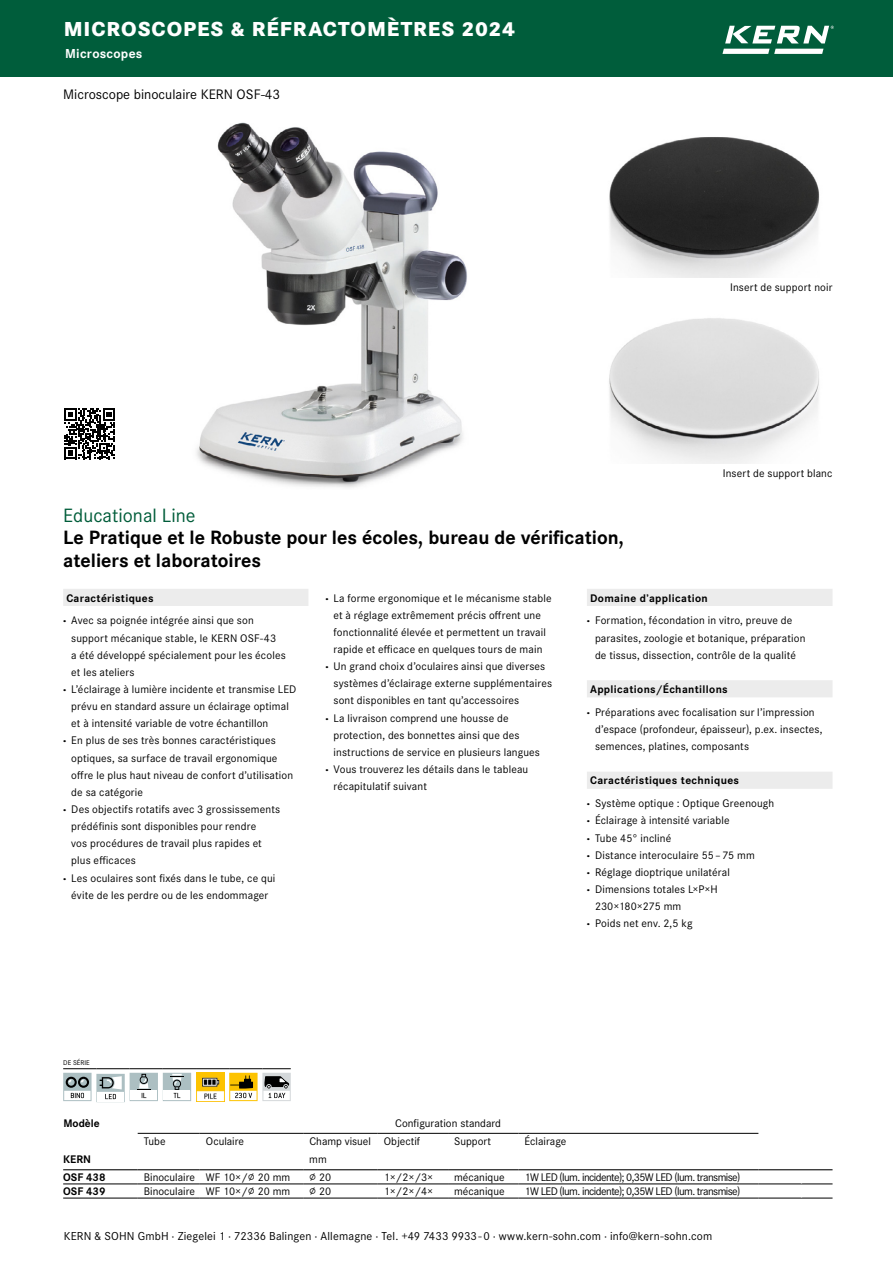
<style>
.page{position:relative;width:893px;height:1263px;background:#fff}
.page>*{position:absolute;margin:0;border:0;box-sizing:border-box;transform-origin:0 0}
.t1{font:800 21px "Corporate S Pro";letter-spacing:.045em;color:#fff}
.t2{font:700 19.95px/22.8px "Corporate S Pro";color:#000}
.t3{font:19.95px "Corporate S Pro";color:#005d3a}
.t4{font:14.25px "Corporate S Pro";color:#000}
.t5{font:700 13.5px "Corporate S Pro";letter-spacing:.015em;color:#fff}
.t6{font:12px "Corporate S Pro";letter-spacing:.015em;color:#000}
.t7{font:11.4px/22.8px "Corporate S Pro";letter-spacing:.01em;color:#000}
.t8{font:11.4px "Corporate S Pro";letter-spacing:-.05em;color:#000}
.t9{font:700 11.4px "Corporate S Pro";color:#000}
.t10{font:7.2px "Corporate S Pro";color:#000}
.s1{font-weight:700}
.s2{font-weight:800}
</style>
<div class="page">
<img style="left:609px;top:137px;width:211px;height:140px">
<img style="left:609px;top:318px;width:210px;height:145px">
<img style="left:196px;top:122px;width:271px;height:366px">
<hr style="left:138px;top:1133px;width:62px;height:1px;background:#000">
<hr style="left:200px;top:1133px;width:103px;height:1px;background:#000">
<hr style="left:303px;top:1133px;width:75px;height:1px;background:#000">
<hr style="left:378px;top:1133px;width:70px;height:1px;background:#000">
<hr style="left:448px;top:1133px;width:70px;height:1px;background:#000">
<hr style="left:518px;top:1133px;width:240px;height:1px;background:#000">
<hr style="left:138px;top:1198px;width:62px;height:1px;background:#000">
<hr style="left:200px;top:1198px;width:103px;height:1px;background:#000">
<hr style="left:303px;top:1198px;width:75px;height:1px;background:#000">
<hr style="left:378px;top:1198px;width:70px;height:1px;background:#000">
<hr style="left:448px;top:1198px;width:70px;height:1px;background:#000">
<hr style="left:518px;top:1198px;width:240px;height:1px;background:#000">
<hr style="left:758px;top:1198px;width:74px;height:1px;background:#000">
<hr style="left:63px;top:1169px;width:75px;height:1px;background:#000">
<hr style="left:758px;top:1169px;width:74px;height:1px;background:#000">
<hr style="left:138px;top:1169px;width:62px;height:1px;background:#000">
<hr style="left:200px;top:1169px;width:103px;height:1px;background:#000">
<hr style="left:303px;top:1169px;width:75px;height:1px;background:#000">
<hr style="left:378px;top:1169px;width:70px;height:1px;background:#000">
<hr style="left:448px;top:1169px;width:70px;height:1px;background:#000">
<hr style="left:518px;top:1169px;width:240px;height:1px;background:#000">
<hr style="left:63px;top:1184px;width:75px;height:1px;background:#000">
<hr style="left:758px;top:1184px;width:74px;height:1px;background:#000">
<hr style="left:138px;top:1184px;width:62px;height:1px;background:#000">
<hr style="left:200px;top:1184px;width:103px;height:1px;background:#000">
<hr style="left:303px;top:1184px;width:75px;height:1px;background:#000">
<hr style="left:378px;top:1184px;width:70px;height:1px;background:#000">
<hr style="left:448px;top:1184px;width:70px;height:1px;background:#000">
<hr style="left:518px;top:1184px;width:240px;height:1px;background:#000">
<hr style="left:63px;top:1198px;width:75px;height:1px;background:#000">
<svg style="left:63px;top:1068px;width:228px;height:34px"></svg>
<img style="left:196px;top:1073px;width:28px;height:28px">
<div style="left:63px;top:589px;width:245px;height:17px;background:#ececec"></div>
<div style="left:587px;top:589px;width:245px;height:17px;background:#ececec"></div>
<div style="left:587px;top:680px;width:245px;height:17px;background:#ececec"></div>
<div style="left:587px;top:772px;width:245px;height:17px;background:#ececec"></div>
<svg style="left:64px;top:409px;width:51px;height:50px"></svg>
<div style="left:0;top:0;width:893px;height:76px;background:#005d3b"></div>
<svg style="left:722px;top:49px;width:101px;height:5px"></svg>
<svg style="left:725px;top:26px;width:109px;height:17px"></svg>
<h1 class="t1" style="left:64px;top:12px;width:453px">MICROSCOPES &amp; RÉFRACTOMÈTRES 2024</h1>
<p class="t5" style="left:65px;top:43px;width:79px">Microscopes</p>
<p class="t4" style="left:63px;top:84px;width:218px">Microscope binoculaire KERN OSF-43</p>
<h2 class="t3" style="left:63px;top:500px;width:134px">Educational Line</h2>
<h2 class="t2" style="left:63px;top:525px;width:562px">Le Pratique et le Robuste pour les écoles, bureau de vérification, ateliers et laboratoires</h2>
<p class="t7" style="left:730px;top:275px;width:104px">Insert de support noir</p>
<p class="t7" style="left:723px;top:461px;width:111px">Insert de support blanc</p>
<p class="t7" style="left:63px;top:585px;width:192px"><span class="s1">Caractéristiques<br></span><span class="s2">·</span> Avec sa poignée intégrée ainsi que son</p>
<p class="t7" style="left:71px;top:625px;width:206px">support mécanique stable, le KERN OSF-43</p>
<p class="t7" style="left:71px;top:643px;width:216px">a été développé spécialement pour les écoles</p>
<p class="t7" style="left:71px;top:660px;width:65px">et les ateliers</p>
<p class="t7" style="left:63px;top:677px;width:235px"><span class="s2">·</span> L’éclairage à lumière incidente et transmise LED</p>
<p class="t7" style="left:71px;top:694px;width:219px">prévu en standard assure un éclairage optimal</p>
<p class="t7" style="left:71px;top:711px;width:199px">et à intensité variable de votre échantillon</p>
<p class="t7" style="left:63px;top:728px;width:214px"><span class="s2">·</span> En plus de ses très bonnes caractéristiques</p>
<p class="t7" style="left:71px;top:745px;width:208px">optiques, sa surface de travail ergonomique</p>
<p class="t7" style="left:71px;top:763px;width:223px">offre le plus haut niveau de confort d’utilisation</p>
<p class="t7" style="left:71px;top:780px;width:73px">de sa catégorie</p>
<p class="t7" style="left:63px;top:797px;width:218px"><span class="s2">·</span> Des objectifs rotatifs avec 3 grossissements</p>
<p class="t7" style="left:71px;top:814px;width:186px">prédéfinis sont disponibles pour rendre</p>
<p class="t7" style="left:71px;top:831px;width:192px">vos procédures de travail plus rapides et</p>
<p class="t7" style="left:71px;top:848px;width:66px">plus efficaces</p>
<p class="t7" style="left:63px;top:865px;width:214px"><span class="s2">·</span> Les oculaires sont fixés dans le tube, ce qui</p>
<p class="t7" style="left:71px;top:883px;width:199px">évite de les perdre ou de les endommager</p>
<p class="t7" style="left:325px;top:585px;width:228px"><span class="s2">·</span> La forme ergonomique et le mécanisme stable</p>
<p class="t7" style="left:334px;top:603px;width:209px">et à réglage extrêmement précis offrent une</p>
<p class="t7" style="left:334px;top:620px;width:214px">fonctionnalité élevée et permettent un travail</p>
<p class="t7" style="left:334px;top:637px;width:210px">rapide et efficace en quelques tours de main</p>
<p class="t7" style="left:325px;top:654px;width:221px"><span class="s2">·</span> Un grand choix d’oculaires ainsi que diverses</p>
<p class="t7" style="left:334px;top:671px;width:220px">systèmes d’éclairage externe supplémentaires</p>
<p class="t7" style="left:334px;top:688px;width:187px">sont disponibles en tant qu’accessoires</p>
<p class="t7" style="left:325px;top:705px;width:185px"><span class="s2">·</span> La livraison comprend une housse de</p>
<p class="t7" style="left:334px;top:723px;width:187px">protection, des bonnettes ainsi que des</p>
<p class="t7" style="left:334px;top:740px;width:208px">instructions de service en plusieurs langues</p>
<p class="t7" style="left:325px;top:757px;width:204px"><span class="s2">·</span> Vous trouverez les détails dans le tableau</p>
<p class="t7" style="left:334px;top:774px;width:95px">récapitulatif suivant</p>
<p class="t7" style="left:587px;top:585px;width:207px"><span class="s1">Domaine d’application<br></span><span class="s2">·</span> Formation, fécondation in vitro, preuve de</p>
<p class="t7" style="left:595px;top:628px;width:212px;line-height:17.1px">parasites, zoologie et botanique, préparation de tissus, dissection, contrôle de la qualité</p>
<p class="t7" style="left:587px;top:677px;width:229px"><span class="s1">Applications/Échantillons<br></span><span class="s2">·</span> Préparations avec focalisation sur l’impression</p>
<p class="t7" style="left:595px;top:720px;width:229px;line-height:17.1px">d’espace (profondeur, épaisseur), p.ex. insectes, semences, platines, composants</p>
<p class="t7" style="left:587px;top:768px;width:189px"><span class="s1">Caractéristiques techniques<br></span><span class="s2">·</span> Système optique : Optique Greenough</p>
<p class="t7" style="left:587px;top:808px;width:144px"><span class="s2">·</span> Éclairage à intensité variable</p>
<p class="t7" style="left:587px;top:825px;width:86px"><span class="s2">·</span> Tube 45° incliné</p>
<p class="t7" style="left:587px;top:843px;width:169px"><span class="s2">·</span> Distance interoculaire 55 – 75 mm</p>
<p class="t7" style="left:587px;top:860px;width:145px"><span class="s2">·</span> Réglage dioptrique unilatéral</p>
<p class="t7" style="left:587px;top:877px;width:132px"><span class="s2">·</span> Dimensions totales L×P×H</p>
<p class="t7" style="left:595px;top:894px;width:88px">230×180×275 mm</p>
<p class="t7" style="left:587px;top:911px;width:107px"><span class="s2">·</span> Poids net env. 2,5 kg</p>
<p class="t10" style="left:63px;top:1058px;width:28px">DE SÉRIE</p>
<p class="t9" style="left:63px;top:1114px;width:38px">Modèle</p>
<p class="t7" style="left:395px;top:1111px;width:107px">Configuration standard</p>
<p class="t7" style="left:144px;top:1129px;width:23px">Tube</p>
<p class="t7" style="left:206px;top:1129px;width:40px">Oculaire</p>
<p class="t7" style="left:309px;top:1129px;width:112px">Champ visuel Objectif</p>
<p class="t7" style="left:454px;top:1129px;width:38px">Support</p>
<p class="t7" style="left:525px;top:1129px;width:43px">Éclairage</p>
<p class="t7" style="left:144px;top:1165px;width:53px">Binoculaire</p>
<p class="t7" style="left:454px;top:1165px;width:52px">mécanique</p>
<p class="t8" style="left:525px;top:1169px;width:217px">1W LED (lum. incidente); 0,35W LED (lum. transmise)</p>
<p class="t7" style="left:144px;top:1179px;width:53px">Binoculaire</p>
<p class="t7" style="left:454px;top:1179px;width:52px">mécanique</p>
<p class="t8" style="left:525px;top:1183px;width:217px">1W LED (lum. incidente); 0,35W LED (lum. transmise)</p>
<p class="t9" style="left:63px;top:1151px;width:29px">KERN</p>
<p class="t7" style="left:309px;top:1147px;width:19px">mm</p>
<p class="t9" style="left:63px;top:1168px;width:44px">OSF 438</p>
<p class="t7" style="left:206px;top:1165px;width:86px">WF 10×/∅ 20 mm</p>
<p class="t7" style="left:309px;top:1165px;width:24px">∅ 20</p>
<p class="t7" style="left:384px;top:1165px;width:51px">1×/2×/3×</p>
<p class="t9" style="left:63px;top:1182px;width:44px">OSF 439</p>
<p class="t7" style="left:206px;top:1179px;width:86px">WF 10×/∅ 20 mm</p>
<p class="t7" style="left:309px;top:1179px;width:24px">∅ 20</p>
<p class="t7" style="left:384px;top:1179px;width:51px">1×/2×/4×</p>
<p class="t6" style="left:64px;top:1227px;width:650px">KERN &amp; SOHN GmbH · Ziegelei 1 · 72336 Balingen · Allemagne · Tel. +49 7433 9933 - 0 · www.kern-sohn.com · info@kern-sohn.com</p>
</div>
